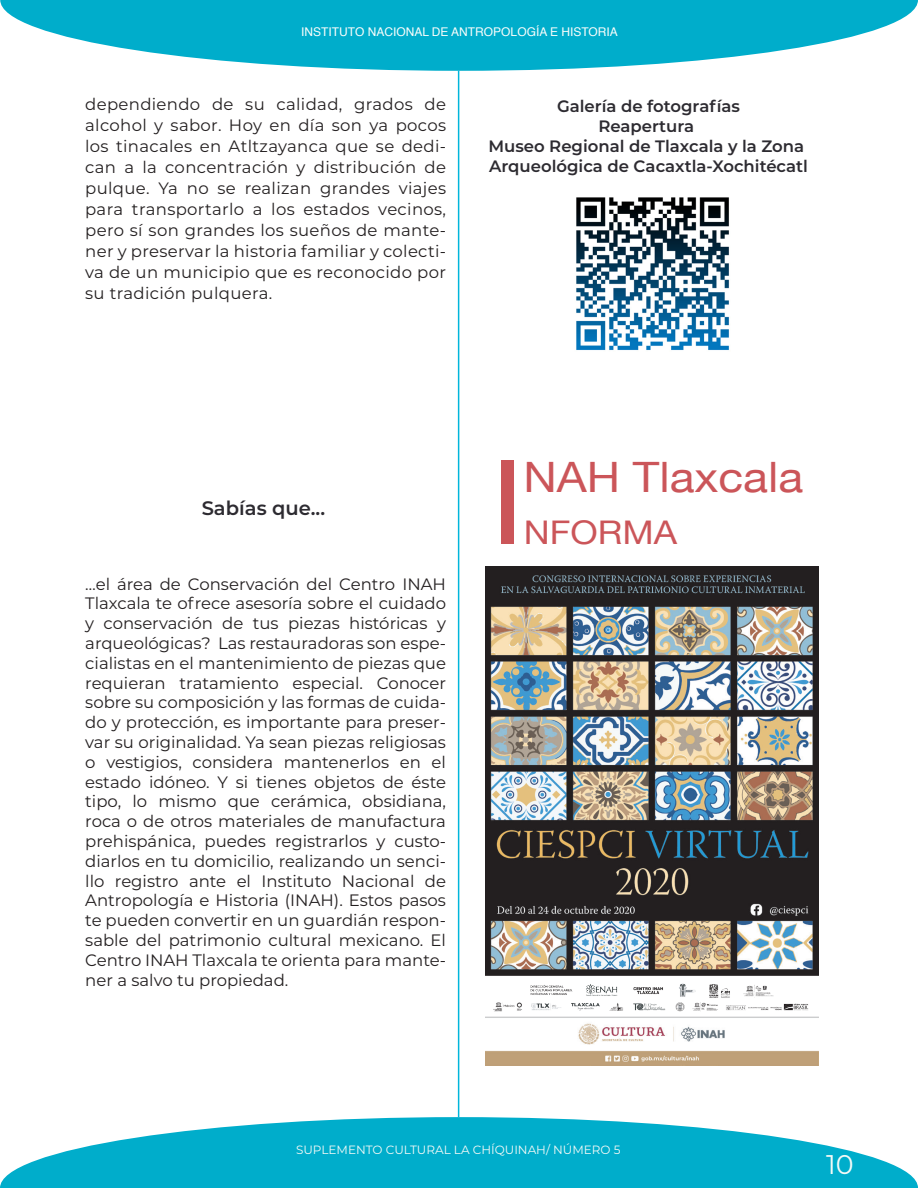
<style>
.page{position:relative;width:918px;height:1188px;background:#fff}
.page>*{position:absolute;margin:0;border:0;box-sizing:border-box;transform-origin:0 0}
.t1{font:116.4px "Helvetica Neue";color:#c2373c;scale:1.1 1}
.t2{font:41.85px "Helvetica Neue";color:#c2373c;scale:1.1 1}
.t3{font:32.55px "Helvetica Neue";color:#c2373c;scale:1.1 1}
.t4{font:27px "Montserrat";color:#f5faf7}
.t5{font:600 19.5px "Montserrat";color:#2d2b31}
.t6{font:16.5px/19.8px "Montserrat";letter-spacing:.005em;color:#231f20;text-align:justify}
.t7{font:600 16.5px/19.8px "Montserrat";color:#2d2b31;text-align:center}
.t8{font:12px "Helvetica";color:#fafdfb}
.t9{font:12px "Montserrat";color:#f5faf7}
</style>
<div class="page">
<svg style="left:0;top:1117px;width:918px;height:71px;fill:#00adcb"></svg>
<svg style="left:0;top:0;width:918px;height:71px;fill:#00adcb"></svg>
<hr style="left:458px;top:71px;width:1px;height:1046px;background:#00b6db">
<img style="left:576px;top:197px;width:153px;height:153px">
<img style="left:486px;top:567px;width:332px;height:499px">
<p class="t8" style="left:301px;top:22px;width:318px">INSTITUTO NACIONAL DE ANTROPOLOGÍA E HISTORIA</p>
<p class="t6" style="left:85px;top:93px;width:362px;line-height:21px">dependiendo de su calidad, grados de alcohol y sabor. Hoy en día son ya pocos los tinacales en Atltzayanca que se dedi&shy;can a la concentración y distribución de pulque. Ya no se realizan grandes viajes para transportarlo a los estados vecinos, pero sí son grandes los sueños de mante&shy;ner y preservar la historia familiar y colecti&shy;va de un municipio que es reconocido por su tradición pulquera.</p>
<p class="t7" style="left:488px;top:96px;width:321px">Galería de fotografías<br>Reapertura<br>Museo Regional de Tlaxcala y la Zona<br>Arqueológica de Cacaxtla-Xochitécatl</p>
<p class="t5" style="left:202px;top:494px;width:125px">Sabías que...</p>
<p class="t6" style="left:85px;top:573px;width:362px">…el área de Conservación del Centro INAH Tlaxcala te ofrece asesoría sobre el cuidado y conservación de tus piezas históricas y arqueológicas? Las restauradoras son espe&shy;cialistas en el mantenimiento de piezas que requieran tratamiento especial. Conocer sobre su composición y las formas de cuida&shy;do y protección, es importante para preser&shy;var su originalidad. Ya sean piezas religiosas o vestigios, considera mantenerlos en el estado idóneo. Y si tienes objetos de éste tipo, lo mismo que cerámica, obsidiana, roca o de otros materiales de manufactura prehispánica, puedes registrarlos y custo&shy;diarlos en tu domicilio, realizando un senci&shy;llo registro ante el Instituto Nacional de Antropología e Historia (INAH). Estos pasos te pueden convertir en un guardián respon&shy;sable del patrimonio cultural mexicano. El Centro INAH Tlaxcala te orienta para mante&shy;ner a salvo tu propiedad.</p>
<h1 class="t1" style="left:491px;top:418px;width:32px">I</h1>
<h2 class="t2" style="left:523px;top:447px;width:256px">NAH Tlaxcala</h2>
<h3 class="t3" style="left:524px;top:508px;width:141px">NFORMA</h3>
<p class="t9" style="left:296px;top:1141px;width:326px">SUPLEMENTO CULTURAL LA CHÍQUINAH/ NÚMERO 5</p>
<h3 class="t4" style="left:826px;top:1145px;width:29px">10</h3>
</div>
